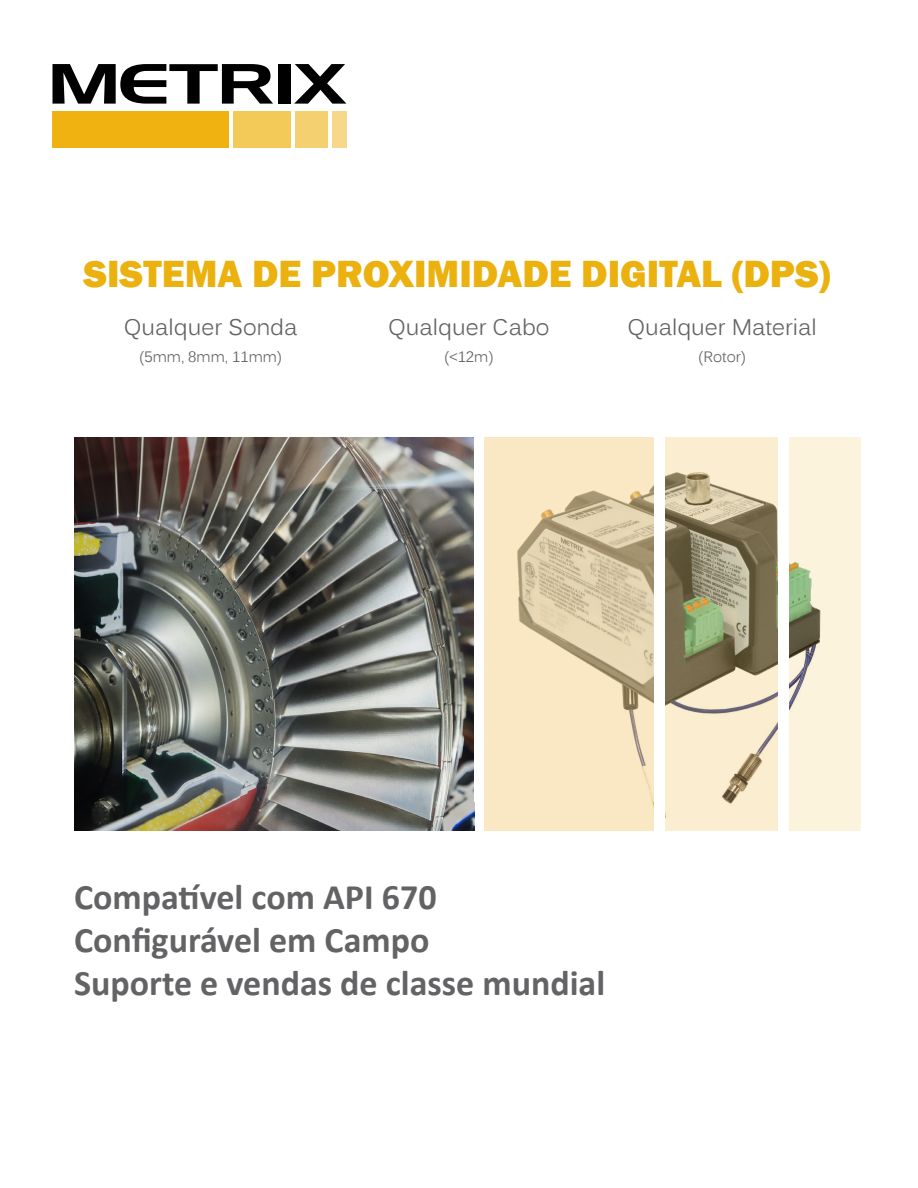
<style>
.page{position:relative;width:918px;height:1188px;background:#fff}
.page>*{position:absolute;margin:0;border:0;box-sizing:border-box;transform-origin:0 0}
.t1{font:800 39px "Franklin Gothic";color:#ebb10f}
.t2{font:700 36px "Calibri";color:#636366}
.t3{font:22.5px "Kalinga";color:#636366}
.t4{font:15px "Kalinga";color:#636366}
</style>
<div class="page">
<div style="left:52px;top:111px;width:177px;height:36px;background:#efb211"></div>
<div style="left:234px;top:111px;width:57px;height:36px;background:#f3c958"></div>
<div style="left:296px;top:111px;width:32px;height:36px;background:#f5d070"></div>
<div style="left:332px;top:111px;width:15px;height:36px;background:#f7d888"></div>
<svg style="left:53px;top:64px;width:220px;height:40px"></svg>
<div style="left:278px;top:64px;width:13px;height:40px;background:#000"></div>
<svg style="left:294px;top:64px;width:52px;height:40px"></svg>
<img style="left:74px;top:437px;width:401px;height:394px">
<svg style="left:484px;top:437px;width:170px;height:394px;background:#ebdab6"></svg>
<svg style="left:665px;top:437px;width:113px;height:394px;background:#c0b697"></svg>
<svg style="left:789px;top:437px;width:72px;height:394px;background:#efe8d1"></svg>
<p class="t1" style="left:83px;top:249px;width:748px">SISTEMA DE PROXIMIDADE DIGITAL (DPS)</p>
<p class="t3" style="left:124px;top:312px;width:175px">Qualquer Sonda</p>
<p class="t4" style="left:139px;top:347px;width:144px">(5mm, 8mm, 11mm)</p>
<p class="t3" style="left:388px;top:312px;width:163px">Qualquer Cabo</p>
<p class="t4" style="left:444px;top:347px;width:51px">(&lt;12m)</p>
<p class="t3" style="left:627px;top:312px;width:191px">Qualquer Material</p>
<p class="t4" style="left:698px;top:347px;width:50px">(Rotor)</p>
<p class="t2" style="left:74px;top:871px;width:364px">Compatível com API 670</p>
<p class="t2" style="left:74px;top:915px;width:357px">Configurável em Campo</p>
<p class="t2" style="left:74px;top:958px;width:533px">Suporte e vendas de classe mundial</p>
</div>
